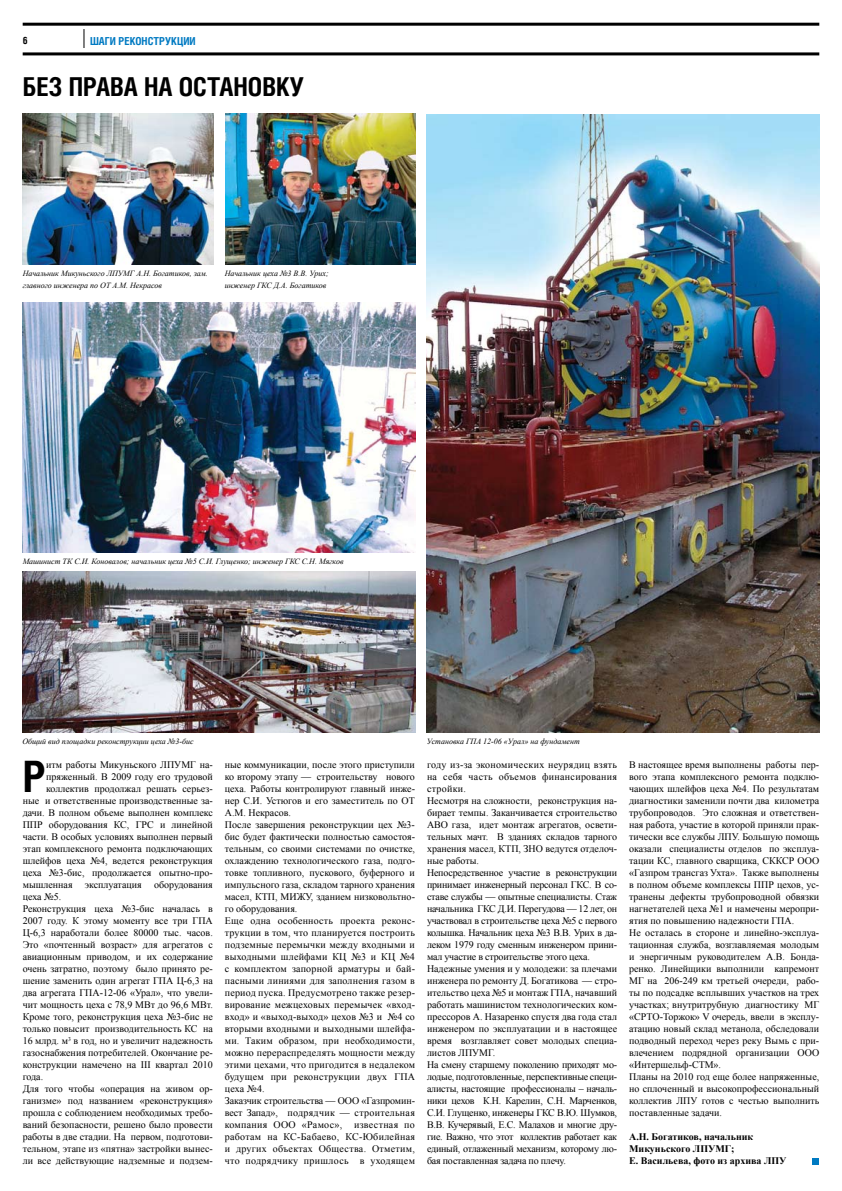
<style>
.page{position:relative;width:842px;height:1191px;background:#fff}
.page>*{position:absolute;margin:0;border:0;box-sizing:border-box;transform-origin:0 0}
.t1{font:700 43.2px "Helios Cond";color:#000}
.t2{font:700 26px "Helios Cond";color:#000}
.t3{font:700 11px "Helios Cond";color:#007ac2}
.t4{font:10px/12px "Times New Roman";color:#000}
.t5{font:10px/12px "Times New Roman";letter-spacing:-.02em;color:#000}
.t6{font:700 10px/12px "Times New Roman";color:#000}
.t7{font:italic 8px/12px "Times New Roman";color:#000}
</style>
<div class="page">
<hr style="left:23px;top:23px;width:796px;height:3px;background:#000">
<svg style="left:84px;top:29px;width:1px;height:19px"></svg>
<hr style="left:23px;top:52px;width:796px;height:3px;background:#000">
<div style="left:812px;top:1158px;width:7px;height:6px;background:#007ac2"></div>
<img style="left:427px;top:114px;width:392px;height:618px">
<img style="left:225px;top:113px;width:190px;height:151px">
<img style="left:23px;top:113px;width:190px;height:151px">
<img style="left:23px;top:303px;width:392px;height:249px">
<img style="left:23px;top:571px;width:392px;height:161px">
<p class="t3" style="left:90px;top:34px;width:16px">шаги</p>
<p class="t3" style="left:119px;top:34px;width:7px">реконструк</p>
<p class="t3" style="left:177px;top:34px;width:13px">ции</p>
<h2 class="t2" style="left:23px;top:71px;width:61px">Без права</h2>
<h2 class="t2" style="left:144px;top:71px;width:50px">на остановку</h2>
<p class="t7" style="left:23px;top:267px;width:187px">Начальник Микуньского ЛПУМГ А.Н. Богатиков, зам. главного инженера по ОТ А.М. Некрасов</p>
<p class="t7" style="left:225px;top:267px;width:106px">Начальник цеха №3 В.В. Урих; инженер ГКС Д.А. Богатиков</p>
<p class="t7" style="left:23px;top:555px;width:322px">Машинист ТК С.И. Коновалов; начальник цеха №5 С.И. Глущенко; инженер ГКС С.Н. Мягков</p>
<p class="t7" style="left:22px;top:735px;width:173px">Общий вид площадки реконструкции цеха №3-бис</p>
<p class="t7" style="left:427px;top:735px;width:155px">Установка ГПА 12-06 «Урал» на фундамент</p>
<h1 class="t1" style="left:23px;top:751px;width:25px">Р</h1>
<p class="t4" style="left:46px;top:758px;width:168px">итм работы Микуньского ЛПУМГ на-</p>
<p class="t4" style="left:46px;top:770px;width:168px">пряженный. В 2009 году его трудовой</p>
<p class="t4" style="left:46px;top:782px;width:168px">коллектив продолжал решать серьез-</p>
<p class="t4" style="left:23px;top:794px;width:192px">ные и ответственные производственные за-</p>
<p class="t4" style="left:23px;top:806px;width:192px">дачи. В полном объеме выполнен комплекс</p>
<p class="t4" style="left:23px;top:818px;width:192px">ППР оборудования КС, ГРС и линейной</p>
<p class="t4" style="left:23px;top:830px;width:192px">части. В особых условиях выполнен первый</p>
<p class="t4" style="left:23px;top:842px;width:192px">этап комплексного ремонта подключающих</p>
<p class="t4" style="left:23px;top:854px;width:192px">шлейфов цеха №4, ведется реконструкция</p>
<p class="t4" style="left:23px;top:866px;width:192px">цеха №3-бис, продолжается опытно-про-</p>
<p class="t4" style="left:23px;top:878px;width:192px">мышленная эксплуатация оборудования</p>
<p class="t4" style="left:23px;top:890px;width:40px">цеха №5.</p>
<p class="t4" style="left:23px;top:902px;width:192px">Реконструкция цеха №3-бис началась в</p>
<p class="t4" style="left:23px;top:914px;width:192px">2007 году. К этому моменту все три ГПА</p>
<p class="t4" style="left:23px;top:926px;width:192px">Ц-6,3 наработали более 80000 тыс. часов.</p>
<p class="t4" style="left:23px;top:938px;width:192px">Это «почтенный возраст» для агрегатов с</p>
<p class="t4" style="left:23px;top:950px;width:192px">авиационным приводом, и их содержание</p>
<p class="t4" style="left:23px;top:962px;width:192px">очень затратно, поэтому было принято ре-</p>
<p class="t4" style="left:23px;top:974px;width:192px">шение заменить один агрегат ГПА Ц-6,3 на</p>
<p class="t4" style="left:23px;top:986px;width:192px">два агрегата ГПА-12-06 «Урал», что увели-</p>
<p class="t4" style="left:23px;top:998px;width:192px">чит мощность цеха с 78,9 МВт до 96,6 МВт.</p>
<p class="t4" style="left:23px;top:1010px;width:192px">Кроме того, реконструкция цеха №3-бис не</p>
<p class="t4" style="left:23px;top:1022px;width:192px">только повысит производительность КС на</p>
<p class="t4" style="left:23px;top:1034px;width:192px">16 млрд. м<sup>3</sup> в год, но и увеличит надежность</p>
<p class="t4" style="left:23px;top:1046px;width:192px">газоснабжения потребителей. Окончание ре-</p>
<p class="t4" style="left:23px;top:1058px;width:192px">конструкции намечено на III квартал 2010</p>
<p class="t4" style="left:23px;top:1070px;width:22px">года.</p>
<p class="t4" style="left:23px;top:1082px;width:192px">Для того чтобы «операция на живом ор-</p>
<p class="t4" style="left:23px;top:1094px;width:192px">ганизме» под названием «реконструкция»</p>
<p class="t4" style="left:23px;top:1106px;width:192px">прошла с соблюдением необходимых требо-</p>
<p class="t4" style="left:23px;top:1118px;width:192px">ваний безопасности, решено было провести</p>
<p class="t4" style="left:23px;top:1130px;width:192px">работы в две стадии. На первом, подготови-</p>
<p class="t4" style="left:23px;top:1142px;width:192px">тельном, этапе из «пятна» застройки вынес-</p>
<p class="t4" style="left:23px;top:1154px;width:192px">ли все действующие надземные и подзем-</p>
<p class="t4" style="left:225px;top:758px;width:192px">ные коммуникации, после этого приступили ко второму этапу — строительству нового цеха. Работы контролируют главный инже&shy;нер С.И. Устюгов и его заместитель по ОТ А.М. Некрасов.<br>После завершения реконструкции цех №3- бис будет фактически полностью самостоя&shy;тельным, со своими системами по очистке, охлаждению технологического газа, подго&shy;товке топливного, пускового, буферного и импульсного газа, складом тарного хранения масел, КТП, МИЖУ, зданием низковольтно&shy;го оборудования.<br>Еще одна особенность проекта реконс&shy;трукции в том, что планируется построить подземные перемычки между входными и выходными шлейфами КЦ №3 и КЦ №4 с комплектом запорной арматуры и бай&shy;пасными линиями для заполнения газом в период пуска. Предусмотрено также резер&shy;вирование межцеховых перемычек «вход&shy;вход» и «выход-выход» цехов №3 и №4 со вторыми входными и выходными шлейфа&shy;ми. Таким образом, при необходимости, можно перераспределять мощности между этими цехами, что пригодится в недалеком будущем при реконструкции двух ГПА цеха №4.<br>Заказчик строительства — ООО «Газпромин&shy;вест Запад», подрядчик — строительная компания ООО «Рамос», известная по работам на КС-Бабаево, КС-Юбилейная и других объектах Общества. Отметим, что подрядчику пришлось в уходящем</p>
<p class="t5" style="left:427px;top:758px;width:192px">году из-за экономических неурядиц взять на себя часть объемов финансирования стройки.<br>Несмотря на сложности, реконструкция на&shy;бирает темпы. Заканчивается строительство АВО газа, идет монтаж агрегатов, освети&shy;тельных мачт. В зданиях складов тарного хранения масел, КТП, ЗНО ведутся отделоч&shy;ные работы.<br>Непосредственное участие в реконструкции принимает инженерный персонал ГКС. В со&shy;ставе службы — опытные специалисты. Стаж начальника ГКС Д.И. Перегудова — 12 лет, он участвовал в строительстве цеха №5 с первого колышка. Начальник цеха №3 В.В. Урих в да&shy;леком 1979 году сменным инженером прини&shy;мал участие в строительстве этого цеха.<br>Надежные умения и у молодежи: за плечами инженера по ремонту Д. Богатикова — стро&shy;ительство цеха №5 и монтаж ГПА, начавший работать машинистом технологических ком&shy;прессоров А. Назаренко спустя два года стал инженером по эксплуатации и в настоящее время возглавляет совет молодых специа&shy;листов ЛПУМГ.<br>На смену старшему поколению приходят мо&shy;лодые, подготовленные, перспективные специ&shy;алисты, настоящие профессионалы – началь&shy;ники цехов К.Н. Карелин, С.Н. Марченков, С.И. Глущенко, инженеры ГКС В.Ю. Шумков, В.В. Кучерявый, Е.С. Малахов и многие дру&shy;гие. Важно, что этот коллектив работает как единый, отлаженный механизм, которому лю&shy;бая поставленная задача по плечу.</p>
<p class="t4" style="left:629px;top:758px;width:192px">В настоящее время выполнены работы пер&shy;вого этапа комплексного ремонта подклю&shy;чающих шлейфов цеха №4. По результатам диагностики заменили почти два километра трубопроводов. Это сложная и ответствен&shy;ная работа, участие в которой приняли прак&shy;тически все службы ЛПУ. Большую помощь оказали специалисты отделов по эксплуа&shy;тации КС, главного сварщика, СККСР ООО «Газпром трансгаз Ухта». Также выполнены в полном объеме комплексы ППР цехов, ус&shy;транены дефекты трубопроводной обвязки нагнетателей цеха №1 и намечены меропри&shy;ятия по повышению надежности ГПА.<br>Не осталась в стороне и линейно-эксплуа&shy;тационная служба, возглавляемая молодым и энергичным руководителем А.В. Бонда&shy;ренко. Линейщики выполнили капремонт МГ на 206-249 км третьей очереди, рабо&shy;ты по подсадке всплывших участков на трех участках; внутритрубную диагностику МГ «СРТО-Торжок» V очередь, ввели в эксплу&shy;атацию новый склад метанола, обследовали подводный переход через реку Вымь с при&shy;влечением подрядной организации ООО «Интершельф-СТМ».<br>Планы на 2010 год еще более напряженные, но сплоченный и высокопрофессиональный коллектив ЛПУ готов с честью выполнить поставленные задачи.</p>
<p class="t6" style="left:629px;top:1130px;width:159px">А.Н. Богатиков, начальник<br>Микуньского ЛПУМГ;<br>Е. Васильева, фото из архива ЛПУ</p>
</div>
